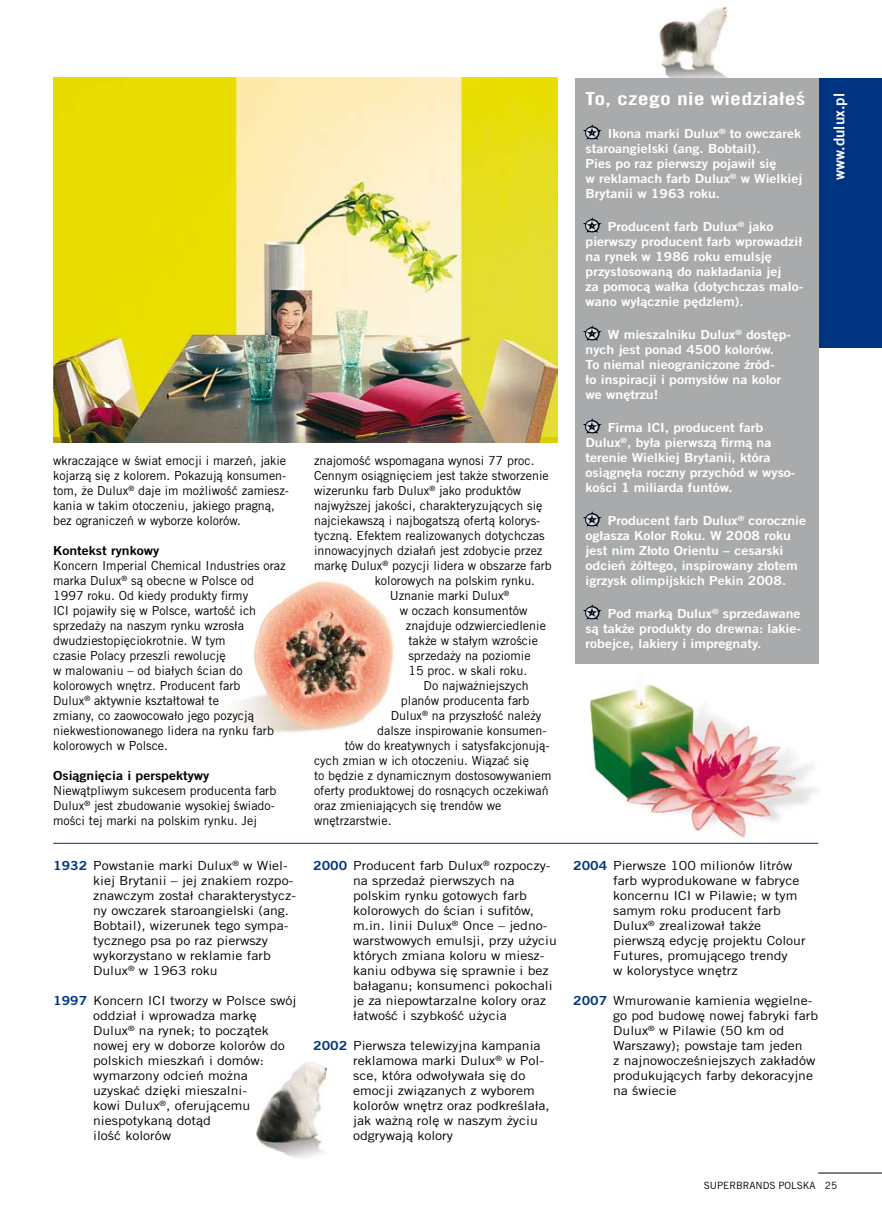
<style>
.page{position:relative;width:882px;height:1215px;background:#fff}
.page>*{position:absolute;margin:0;border:0;box-sizing:border-box;transform-origin:0 0}
.t1{font:18px "Trade Gothic LT Pl Bold Cond Twenty";letter-spacing:.01em;color:#fff;scale:1.36 1}
.t2{font:15px "Trade Gothic LT Pl Bold Two";color:#fff}
.t3{font:12.5px/15px "Trade Gothic LT Pl";color:#000}
.t4{font:12.5px/15px "Trade Gothic LT Pl";color:#000;scale:1.12 1}
.t5{font:12.5px/15px "Trade Gothic LT Pl Bold Two";color:#fff;scale:1.12 1}
.t6{font:12.5px "Trade Gothic LT Pl Bold Two";color:#000;scale:1.12 1}
.t7{font:10px "Trade Gothic LT Pl";color:#000}
.s1{font-family:"Trade Gothic LT Pl Bold Two";color:#003480}
</style>
<div class="page">
<img style="left:659px;top:3px;width:69px;height:75px">
<hr style="left:53px;top:843px;width:765px;height:1px;background:#003480">
<img style="left:53px;top:78px;width:504px;height:365px">
<img style="left:589px;top:684px;width:227px;height:155px">
<img style="left:256px;top:1062px;width:72px;height:96px">
<img style="left:236px;top:580px;width:158px;height:152px">
<div style="left:818px;top:78px;width:64px;height:269px;background:#003480"></div>
<div style="left:575px;top:78px;width:243px;height:586px;background:#a8aaab"></div>
<hr style="left:818px;top:1173px;width:64px;height:1px;background:#000">
<svg style="left:583px;top:124px;width:19px;height:16px"></svg>
<svg style="left:583px;top:217px;width:19px;height:16px"></svg>
<svg style="left:583px;top:325px;width:19px;height:16px"></svg>
<svg style="left:583px;top:418px;width:19px;height:16px"></svg>
<svg style="left:583px;top:511px;width:19px;height:16px"></svg>
<svg style="left:583px;top:604px;width:19px;height:16px"></svg>
<p class="t3" style="left:53px;top:453px;width:237px">wkraczające w świat emocji i marzeń, jakie kojarzą się z kolorem. Pokazują konsumen&shy;tom, że Dulux<sup>®</sup> daje im możliwość zamiesz&shy;kania w takim otoczeniu, jakiego pragną, bez ograniczeń w wyborze kolorów.</p>
<p class="t6" style="left:53px;top:543px;width:96px">Kontekst rynkowy</p>
<p class="t3" style="left:53px;top:558px;width:234px">Koncern Imperial Chemical Industries oraz marka Dulux<sup>®</sup> są obecne w Polsce od 1997 roku. Od kiedy produkty firmy<br>ICI pojawiły się w Polsce, wartość ich sprzedaży na naszym rynku wzrosła dwudziestopięciokrotnie. W tym<br>czasie Polacy przeszli rewolucję<br>w malowaniu – od białych ścian do kolorowych wnętrz. Producent farb<br>Dulux<sup>®</sup> aktywnie kształtował te<br>zmiany, co zaowocowało jego pozycją niekwestionowanego lidera na rynku farb kolorowych w Polsce.</p>
<p class="t6" style="left:53px;top:768px;width:141px">Osiągnięcia i perspektywy</p>
<p class="t3" style="left:53px;top:783px;width:225px;text-align:justify">Niewątpliwym sukcesem producenta farb Dulux<sup>®</sup> jest zbudowanie wysokiej świado&shy;mości tej marki na polskim rynku. Jej</p>
<p class="t4" style="left:93px;top:858px;width:183px;text-indent:-40px"><span class="s1">1932</span> Powstanie marki Dulux<sup>®</sup> w Wiel&shy;kiej Brytanii – jej znakiem rozpo&shy;znawczym został charakterystycz&shy;ny owczarek staroangielski (ang.<br>Bobtail), wizerunek tego sympa&shy;tycznego psa po raz pierwszy wykorzystano w reklamie farb<br>Dulux<sup>®</sup> w 1963 roku</p>
<p class="t4" style="left:93px;top:993px;width:183px;text-indent:-40px"><span class="s1">1997</span> Koncern ICI tworzy w Polsce swój oddział i wprowadza markę<br>Dulux<sup>®</sup> na rynek; to początek nowej ery w doborze kolorów do polskich mieszkań i domów: wymarzony odcień można uzyskać dzięki mieszalni-<br>kowi Dulux<sup>®</sup>, oferującemu niespotykaną dotąd<br>ilość kolorów</p>
<p class="t3" style="left:314px;top:453px;width:222px">znajomość wspomagana wynosi 77 proc.</p>
<p class="t3" style="left:314px;top:468px;width:236px">Cennym osiągnięciem jest także stworzenie</p>
<p class="t3" style="left:314px;top:483px;width:209px">wizerunku farb Dulux<sup>®</sup> jako produktów</p>
<p class="t3" style="left:314px;top:498px;width:230px">najwyższej jakości, charakteryzujących się</p>
<p class="t3" style="left:314px;top:513px;width:228px">najciekawszą i najbogatszą ofertą kolorys-</p>
<p class="t3" style="left:314px;top:528px;width:232px">tyczną. Efektem realizowanych dotychczas</p>
<p class="t3" style="left:314px;top:543px;width:230px">innowacyjnych działań jest zdobycie przez</p>
<p class="t3" style="left:314px;top:558px;width:239px">markę Dulux<sup>®</sup> pozycji lidera w obszarze farb</p>
<p class="t3" style="left:375px;top:573px;width:162px">kolorowych na polskim rynku.</p>
<p class="t3" style="left:390px;top:588px;width:121px">Uznanie marki Dulux<sup>®</sup></p>
<p class="t3" style="left:400px;top:603px;width:129px">w oczach konsumentów</p>
<p class="t3" style="left:406px;top:618px;width:141px">znajduje odzwierciedlenie</p>
<p class="t3" style="left:408px;top:633px;width:131px">także w stałym wzroście</p>
<p class="t3" style="left:408px;top:648px;width:124px">sprzedaży na poziomie</p>
<p class="t3" style="left:408px;top:663px;width:120px">15 proc. w skali roku.</p>
<p class="t3" style="left:424px;top:678px;width:107px">Do najważniejszych</p>
<p class="t3" style="left:401px;top:693px;width:130px">planów producenta farb</p>
<p class="t3" style="left:391px;top:708px;width:152px">Dulux<sup>®</sup> na przyszłość należy</p>
<p class="t3" style="left:377px;top:723px;width:171px">dalsze inspirowanie konsumen-</p>
<p class="t3" style="left:345px;top:738px;width:206px">tów do kreatywnych i satysfakcjonują-</p>
<p class="t3" style="left:314px;top:753px;width:216px">cych zmian w ich otoczeniu. Wiązać się</p>
<p class="t3" style="left:314px;top:768px;width:239px">to będzie z dynamicznym dostosowywaniem</p>
<p class="t3" style="left:314px;top:783px;width:236px">oferty produktowej do rosnących oczekiwań</p>
<p class="t3" style="left:314px;top:798px;width:189px">oraz zmieniających się trendów we</p>
<p class="t3" style="left:314px;top:813px;width:79px">wnętrzarstwie.</p>
<p class="t4" style="left:353px;top:858px;width:183px;text-indent:-40px"><span class="s1">2000</span> Producent farb Dulux<sup>®</sup> rozpoczy&shy;na sprzedaż pierwszych na polskim rynku gotowych farb kolorowych do ścian i sufitów, m.in. linii Dulux<sup>®</sup> Once – jedno&shy;warstwowych emulsji, przy użyciu których zmiana koloru w miesz&shy;kaniu odbywa się sprawnie i bez bałaganu; konsumenci pokochali je za niepowtarzalne kolory oraz łatwość i szybkość użycia</p>
<p class="t4" style="left:353px;top:1038px;width:177px;text-indent:-40px"><span class="s1">2002</span> Pierwsza telewizyjna kampania reklamowa marki Dulux<sup>®</sup> w Pol&shy;sce, która odwoływała się do emocji związanych z wyborem kolorów wnętrz oraz podkreślała, jak ważną rolę w naszym życiu odgrywają kolory</p>
<h1 class="t1" style="left:586px;top:88px;width:163px">To, czego nie wiedziałeś</h1>
<p class="t5" style="left:586px;top:126px;width:195px;text-indent:22px">Ikona marki Dulux<sup>®</sup> to owczarek staroangielski (ang. Bobtail).<br>Pies po raz pierwszy pojawił się<br>w reklamach farb Dulux<sup>®</sup> w Wielkiej<br>Brytanii w 1963 roku.</p>
<p class="t5" style="left:586px;top:219px;width:196px;text-indent:22px">Producent farb Dulux<sup>®</sup> jako pierwszy producent farb wprowadził na rynek w 1986 roku emulsję przystosowaną do nakładania jej<br>za pomocą wałka (dotychczas malo&shy;wano wyłącznie pędzlem).</p>
<p class="t5" style="left:586px;top:327px;width:185px;text-indent:22px">W mieszalniku Dulux<sup>®</sup> dostęp&shy;nych jest ponad 4500 kolorów.<br>To niemal nieograniczone źród-<br>ło inspiracji i pomysłów na kolor we wnętrzu!</p>
<p class="t5" style="left:586px;top:420px;width:189px;text-indent:22px">Firma ICI, producent farb<br>Dulux<sup>®</sup>, była pierwszą firmą na terenie Wielkiej Brytanii, która osiągnęła roczny przychód w wyso&shy;kości 1 miliarda funtów.</p>
<p class="t5" style="left:586px;top:513px;width:198px;text-indent:22px">Producent farb Dulux<sup>®</sup> corocznie ogłasza Kolor Roku. W 2008 roku jest nim Złoto Orientu – cesarski odcień żółtego, inspirowany złotem igrzysk olimpijskich Pekin 2008.</p>
<p class="t5" style="left:586px;top:606px;width:194px;text-align:justify;text-indent:22px">Pod marką Dulux<sup>®</sup> sprzedawane są także produkty do drewna: lakie&shy;robejce, lakiery i impregnaty.</p>
<p class="t2" style="left:830px;top:180px;width:88px;rotate:-90deg">www.dulux.pl</p>
<p class="t4" style="left:613px;top:858px;width:173px;text-indent:-40px"><span class="s1">2004</span> Pierwsze 100 milionów litrów farb wyprodukowane w fabryce koncernu ICI w Pilawie; w tym samym roku producent farb<br>Dulux<sup>®</sup> zrealizował także pierwszą edycję projektu Colour<br>Futures, promującego trendy<br>w kolorystyce wnętrz</p>
<p class="t4" style="left:613px;top:993px;width:184px;text-indent:-40px"><span class="s1">2007</span> Wmurowanie kamienia węgielne&shy;go pod budowę nowej fabryki farb<br>Dulux<sup>®</sup> w Pilawie (50 km od<br>Warszawy); powstaje tam jeden<br>z najnowocześniejszych zakładów produkujących farby dekoracyjne na świecie</p>
<p class="t7" style="left:704px;top:1180px;width:135px">SUPERBRANDS POLSKA 25</p>
</div>
